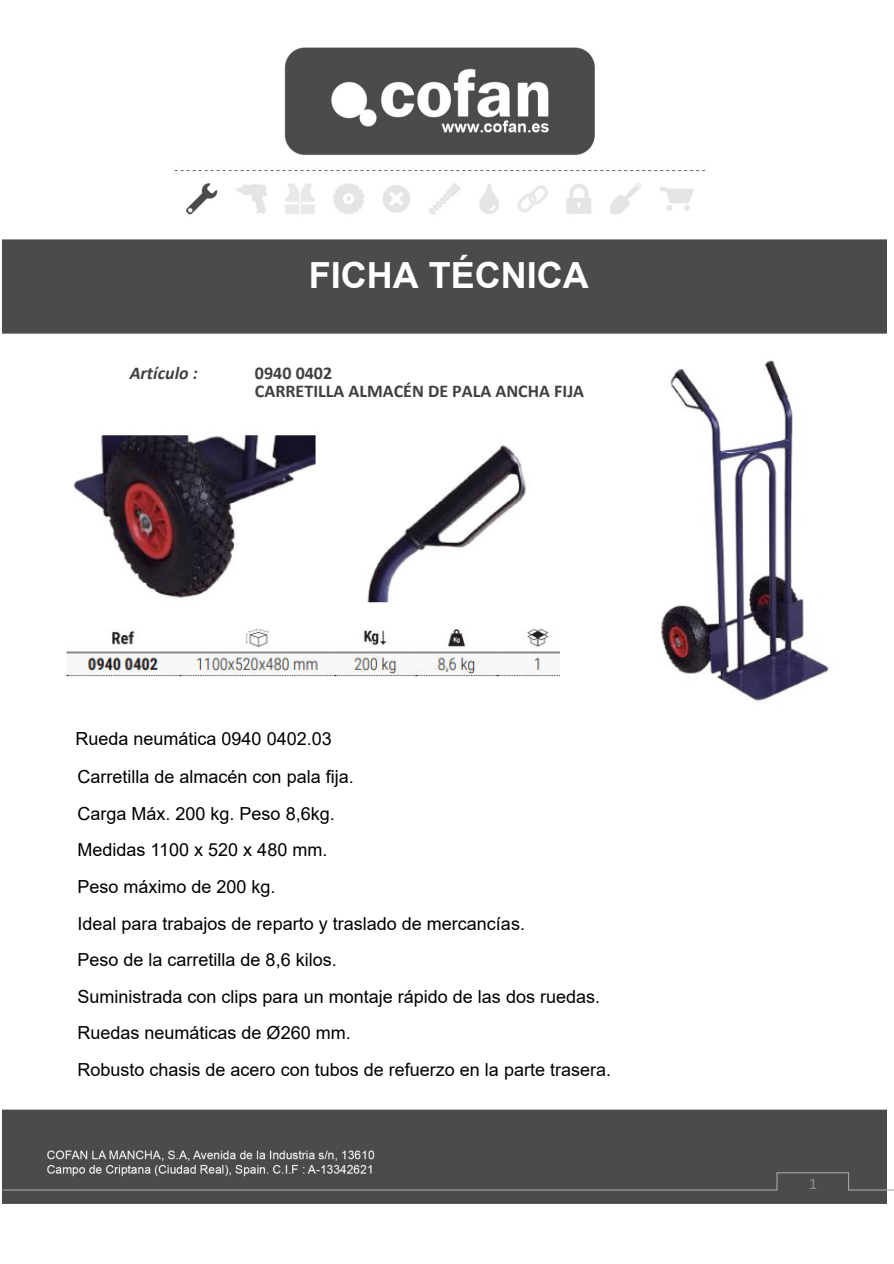
<style>
.page{position:relative;width:894px;height:1264px;background:#fff}
.page>*{position:absolute;margin:0;border:0;box-sizing:border-box;transform-origin:0 0}
.t1{font:700 36px "Arial";color:#fff}
.t2{font:18px/36.8px "Arial";color:#000}
.t3{font:700 18px/18px "Calibri";color:#404040}
.t4{font:italic 700 18px "Calibri";color:#404040}
.t5{font:16.5px "Calibri";color:#8c8c8c}
</style>
<div class="page">
<img style="left:2px;top:47px;width:884px;height:1157px">
<img style="left:66px;top:424px;width:493px;height:252px">
<img style="left:636px;top:339px;width:206px;height:368px">
<svg style="left:2px;top:1171px;width:891px;height:20px;background:#545456"></svg>
<svg style="left:121px;top:735px;width:1px;height:25px"></svg>
<svg style="left:223px;top:756px;width:9px;height:4px"></svg>
<svg style="left:402px;top:756px;width:4px;height:4px"></svg>
<hr style="left:503px;top:779px;width:104px;height:2px;background:#fff">
<svg style="left:607px;top:735px;width:2px;height:46px"></svg>
<h1 class="t1" style="left:309px;top:262px;width:281px">FICHA TÉCNICA</h1>
<p class="t4" style="left:130px;top:365px;width:69px">Artículo :</p>
<p class="t3" style="left:255px;top:365px;width:331px">0940 0402<br>CARRETILLA ALMACÉN DE PALA ANCHA FIJA</p>
<p class="t2" style="left:75px;top:722px;width:537px">Rueda neumática 0940 0402.03<br>Carretilla de almacén con pala fija.<br>Carga Máx. 200 kg. Peso 8,6kg.<br>Medidas 1100 x 520 x 480 mm.<br>Peso máximo de 200 kg.<br>Ideal para trabajos de reparto y traslado de mercancías.<br>Peso de la carretilla de 8,6 kilos.<br>Suministrada con clips para un montaje rápido de las dos ruedas.<br>Ruedas neumáticas de Ø260 mm.<br>Robusto chasis de acero con tubos de refuerzo en la parte trasera.</p>
<p class="t5" style="left:808px;top:1176px;width:10px">1</p>
</div>
